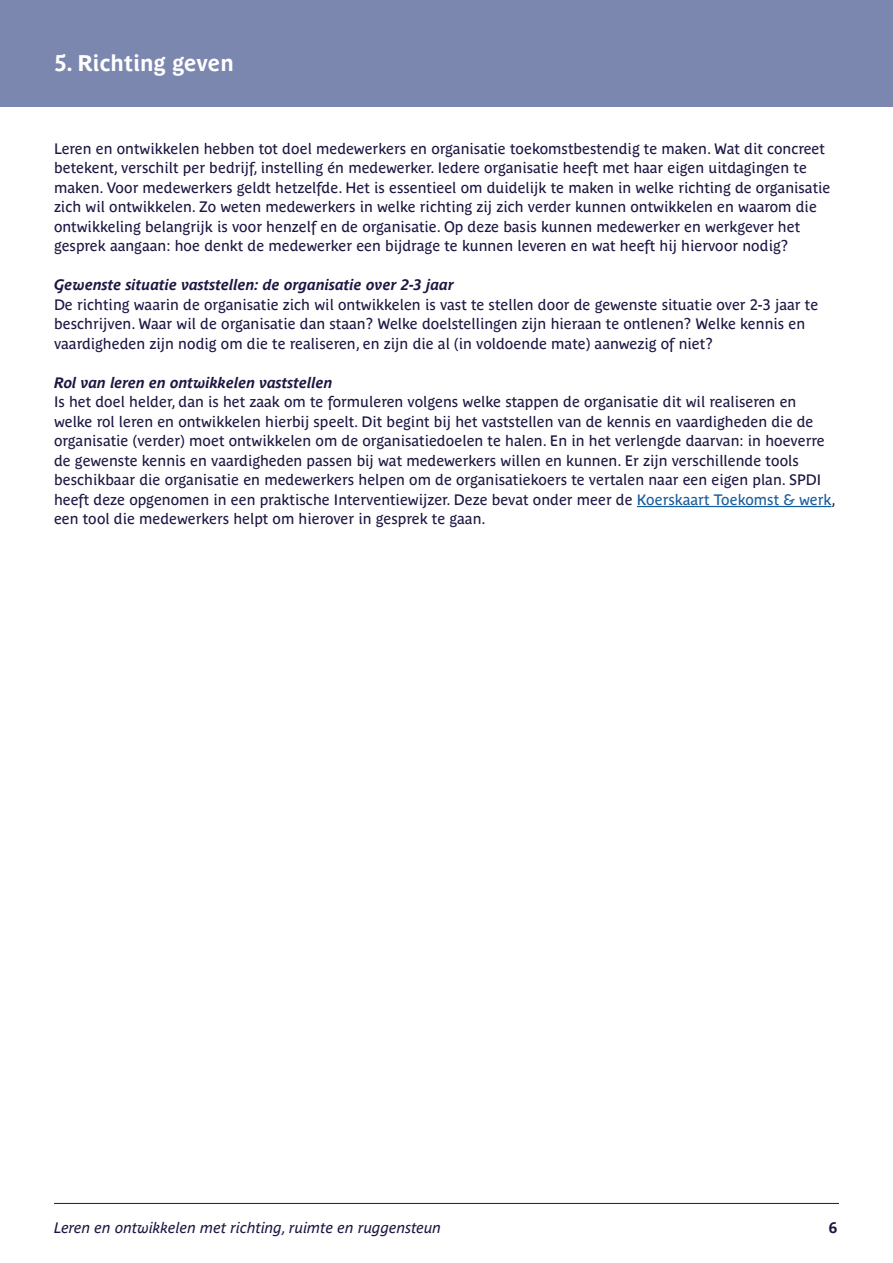
<style>
.page{position:relative;width:893px;height:1263px;background:#fff}
.page>*{position:absolute;margin:0;border:0;box-sizing:border-box;transform-origin:0 0}
.t1{font:700 22.5px "Parisine Plus Std";color:#fff}
.t2{font:15px/19.5px "Parisine Plus Std";color:#1f1643}
.t3{font:italic 700 15px "Parisine Plus Std";color:#1f1643}
.t4{font:italic 15px "Parisine Plus Std";color:#1f1643}
.t5{font:700 15px "Parisine Plus Std";color:#1f1643}
.s1{color:#175d9e}
</style>
<div class="page">
<hr style="left:54px;top:1203px;width:785px;height:1px;background:#1f1643">
<hr style="left:637px;top:506px;width:194px;height:1px;background:#175d9e">
<div style="left:0;top:0;width:893px;height:106px;background:#7c87af"></div>
<p class="t1" style="left:54px;top:50px;width:181px">5. Richting geven</p>
<p class="t2" style="left:54px;top:139px;width:778px">Leren en ontwikkelen hebben tot doel medewerkers en organisatie toekomstbestendig te maken. Wat dit concreet betekent, verschilt per bedrijf, instelling én medewerker. Iedere organisatie heeft met haar eigen uitdagingen te maken. Voor medewerkers geldt hetzelfde. Het is essentieel om duidelijk te maken in welke richting de organisatie zich wil ontwikkelen. Zo weten medewerkers in welke richting zij zich verder kunnen ontwikkelen en waarom die ontwikkeling belangrijk is voor henzelf en de organisatie. Op deze basis kunnen medewerker en werkgever het gesprek aangaan: hoe denkt de medewerker een bijdrage te kunnen leveren en wat heeft hij hiervoor nodig?</p>
<p class="t3" style="left:54px;top:276px;width:402px">Gewenste situatie vaststellen: de organisatie over 2-3 jaar</p>
<p class="t2" style="left:54px;top:295px;width:766px">De richting waarin de organisatie zich wil ontwikkelen is vast te stellen door de gewenste situatie over 2-3 jaar te beschrijven. Waar wil de organisatie dan staan? Welke doelstellingen zijn hieraan te ontlenen? Welke kennis en vaardigheden zijn nodig om die te realiseren, en zijn die al (in voldoende mate) aanwezig of niet?</p>
<p class="t3" style="left:54px;top:374px;width:280px">Rol van leren en ontwikkelen vaststellen</p>
<p class="t2" style="left:54px;top:392px;width:783px">Is het doel helder, dan is het zaak om te formuleren volgens welke stappen de organisatie dit wil realiseren en welke rol leren en ontwikkelen hierbij speelt. Dit begint bij het vaststellen van de kennis en vaardigheden die de organisatie (verder) moet ontwikkelen om de organisatiedoelen te halen. En in het verlengde daarvan: in hoeverre de gewenste kennis en vaardigheden passen bij wat medewerkers willen en kunnen. Er zijn verschillende tools beschikbaar die organisatie en medewerkers helpen om de organisatiekoers te vertalen naar een eigen plan. SPDI heeft deze opgenomen in een praktische Interventiewijzer. Deze bevat onder meer de <span class="s1">Koerskaart Toekomst &amp; werk</span>, een tool die medewerkers helpt om hierover in gesprek te gaan.</p>
<p class="t4" style="left:54px;top:1219px;width:389px">Leren en ontwikkelen met richting, ruimte en ruggensteun</p>
<p class="t5" style="left:829px;top:1219px;width:10px">6</p>
</div>
